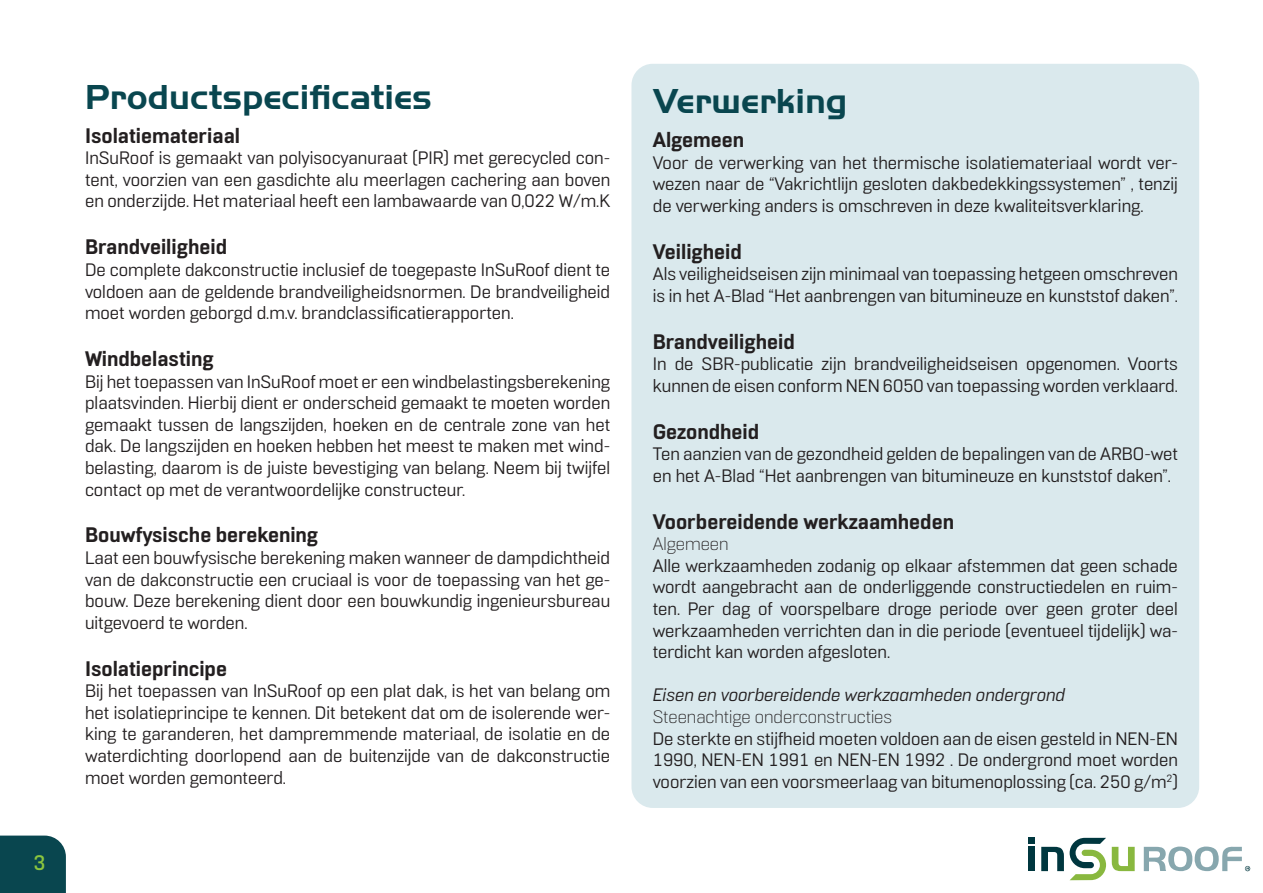
<style>
.page{position:relative;width:1263px;height:893px;background:#fff}
.page>*{position:absolute;margin:0;border:0;box-sizing:border-box;transform-origin:0 0}
.t1{font:700 36px "Handel Got D";color:#09464f}
.t2{font:700 21px "Normative Pro";color:#231f20}
.t3{font:500 21px "Normative Pro";color:#8bc63e}
.t4{font:18px/21.6px "Normative Pro";color:#231f20;text-align:justify}
.t5{font:italic 18px "Normative Pro";color:#231f20}
.t6{font:300 18px "Normative Pro";color:#231f20}
</style>
<div class="page">
<div style="left:631px;top:64px;width:568px;height:744px;background:#dae9ed;border-radius:21px"></div>
<div style="left:0;top:836px;width:66px;height:57px;background:#09464f"></div>
<svg style="left:1112px;top:847px;width:23px;height:24px"></svg>
<svg style="left:1041px;top:838px;width:65px;height:42px"></svg>
<div style="left:1028px;top:838px;width:7px;height:6px;background:#00373f"></div>
<div style="left:1028px;top:847px;width:7px;height:24px;background:#00373f"></div>
<svg style="left:1144px;top:846px;width:106px;height:25px"></svg>
<p class="t3" style="left:34px;top:850px;width:14px">3</p>
<h1 class="t1" style="left:85px;top:77px;width:348px">Productspecificaties</h1>
<p class="t2" style="left:85px;top:123px;width:157px">Isolatiemateriaal</p>
<p class="t4" style="left:85px;top:147px;width:527px">InSuRoof is gemaakt van polyisocyanuraat (PIR) met gerecycled con&shy;tent, voorzien van een gasdichte alu meerlagen cachering aan boven en onderzijde. Het materiaal heeft een lambawaarde van 0,022 W/m.K</p>
<p class="t2" style="left:85px;top:234px;width:144px">Brandveiligheid</p>
<p class="t4" style="left:85px;top:259px;width:527px">De complete dakconstructie inclusief de toegepaste InSuRoof dient te voldoen aan de geldende brandveiligheidsnormen. De brandveiligheid moet worden geborgd d.m.v. brandclassificatierapporten.</p>
<p class="t2" style="left:85px;top:346px;width:130px">Windbelasting</p>
<p class="t4" style="left:85px;top:371px;width:527px">Bij het toepassen van InSuRoof moet er een windbelastingsberekening plaatsvinden. Hierbij dient er onderscheid gemaakt te moeten worden gemaakt tussen de langszijden, hoeken en de centrale zone van het dak. De langszijden en hoeken hebben het meest te maken met wind&shy;belasting, daarom is de juiste bevestiging van belang. Neem bij twijfel contact op met de verantwoordelijke constructeur.</p>
<p class="t2" style="left:85px;top:522px;width:235px">Bouwfysische berekening</p>
<p class="t4" style="left:85px;top:547px;width:527px">Laat een bouwfysische berekening maken wanneer de dampdichtheid van de dakconstructie een cruciaal is voor de toepassing van het ge&shy;bouw. Deze berekening dient door een bouwkundig ingenieursbureau uitgevoerd te worden.</p>
<p class="t2" style="left:85px;top:655px;width:143px">Isolatieprincipe</p>
<p class="t4" style="left:85px;top:680px;width:527px">Bij het toepassen van InSuRoof op een plat dak, is het van belang om het isolatieprincipe te kennen. Dit betekent dat om de isolerende wer&shy;king te garanderen, het dampremmende materiaal, de isolatie en de waterdichting doorlopend aan de buitenzijde van de dakconstructie moet worden gemonteerd.</p>
<h1 class="t1" style="left:653px;top:80px;width:196px">Verwerking</h1>
<p class="t2" style="left:653px;top:127px;width:93px">Algemeen</p>
<p class="t4" style="left:653px;top:152px;width:527px">Voor de verwerking van het thermische isolatiemateriaal wordt ver&shy;wezen naar de “Vakrichtlijn gesloten dakbedekkingssystemen” , tenzij de verwerking anders is omschreven in deze kwaliteitsverklaring.</p>
<p class="t2" style="left:653px;top:238px;width:91px">Veiligheid</p>
<p class="t4" style="left:653px;top:263px;width:527px">Als veiligheidseisen zijn minimaal van toepassing hetgeen omschreven is in het A-Blad “Het aanbrengen van bitumineuze en kunststof daken”.</p>
<p class="t2" style="left:653px;top:328px;width:144px">Brandveiligheid</p>
<p class="t4" style="left:653px;top:353px;width:527px">In de SBR-publicatie zijn brandveiligheidseisen opgenomen. Voorts kunnen de eisen conform NEN 6050 van toepassing worden verklaard.</p>
<p class="t2" style="left:653px;top:418px;width:108px">Gezondheid</p>
<p class="t4" style="left:653px;top:443px;width:527px">Ten aanzien van de gezondheid gelden de bepalingen van de ARBO-wet en het A-Blad “Het aanbrengen van bitumineuze en kunststof daken”.</p>
<p class="t2" style="left:653px;top:508px;width:303px">Voorbereidende werkzaamheden</p>
<p class="t6" style="left:653px;top:534px;width:77px">Algemeen</p>
<p class="t4" style="left:653px;top:555px;width:527px">Alle werkzaamheden zodanig op elkaar afstemmen dat geen schade wordt aangebracht aan de onderliggende constructiedelen en ruim&shy;ten. Per dag of voorspelbare droge periode over geen groter deel werkzaamheden verrichten dan in die periode (eventueel tijdelijk) wa&shy;terdicht kan worden afgesloten.</p>
<p class="t5" style="left:653px;top:685px;width:414px">Eisen en voorbereidende werkzaamheden ondergrond</p>
<p class="t6" style="left:653px;top:707px;width:241px">Steenachtige onderconstructies</p>
<p class="t4" style="left:653px;top:728px;width:527px">De sterkte en stijfheid moeten voldoen aan de eisen gesteld in NEN-EN 1990, NEN-EN 1991 en NEN-EN 1992 . De ondergrond moet worden voorzien van een voorsmeerlaag van bitumenoplossing (ca. 250 g/m<sup>2</sup>)</p>
</div>
